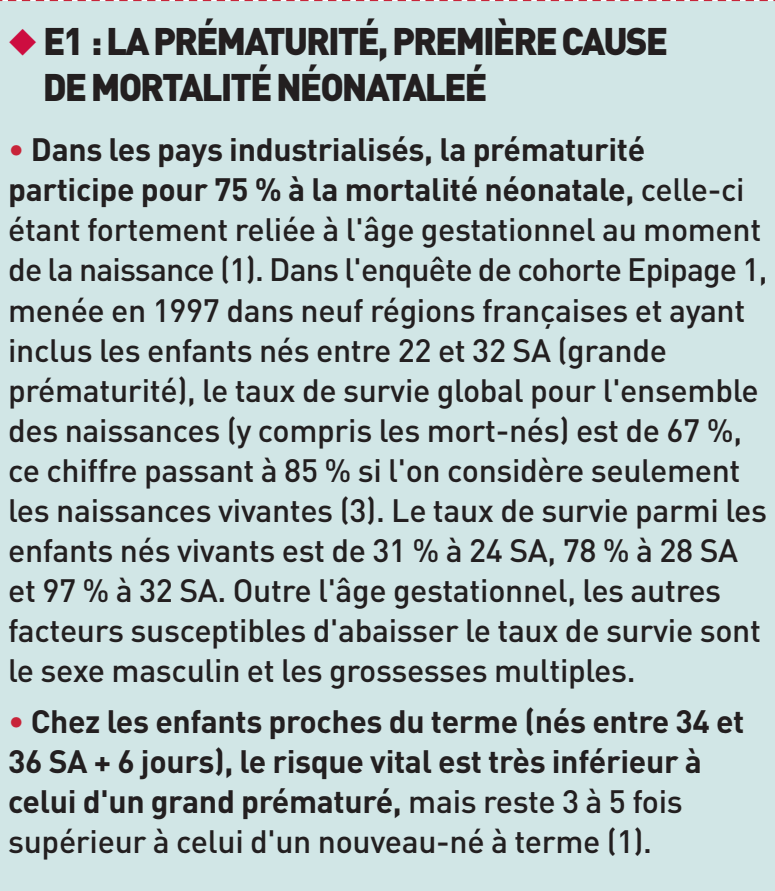
<style>
.page{position:relative;width:775px;height:891px;background:#d1e6e6}
.page>*{position:absolute;margin:0;border:0;box-sizing:border-box;transform-origin:0 0}
.t1{font:900 38px/46px "DIN";letter-spacing:-.055em;color:#231f20}
.t2{font:500 32px/40px "DIN";letter-spacing:-.01em;color:#231f20}
.t3{font:700 32px/40px "DIN";letter-spacing:-.01em;color:#231f20}
.s1{color:#cd0d40}
.s2{color:#c82439}
.s3{font-weight:700}
.s4{font-weight:500;color:#c82439}
.s5{font-weight:500}
</style>
<div class="page">
<p class="t1" style="left:43px;top:21px;width:626px;text-indent:-35px"><span class="s1">◆</span> E1 : LA PRÉMATURITÉ, PREMIÈRE CAUSE<br>DE MORTALITÉ NÉONATALEÉ</p>
<p class="t2" style="left:8px;top:133px;width:760px"><span class="s2">•</span> <span class="s3">Dans les pays industrialisés, la prématurité participe pour 75 % à la mortalité néonatale,</span> celle-ci étant fortement reliée à l'âge gestationnel au moment de la naissance (1). Dans l'enquête de cohorte Epipage 1, menée en 1997 dans neuf régions françaises et ayant inclus les enfants nés entre 22 et 32 SA (grande prématurité), le taux de survie global pour l'ensemble des naissances (y compris les mort-nés) est de 67 %, ce chiffre passant à 85 % si l'on considère seulement les naissances vivantes (3). Le taux de survie parmi les enfants nés vivants est de 31 % à 24 SA, 78 % à 28 SA et 97 % à 32 SA. Outre l'âge gestationnel, les autres facteurs susceptibles d'abaisser le taux de survie sont le sexe masculin et les grossesses multiples.</p>
<p class="t3" style="left:8px;top:704px;width:737px"><span class="s4">•</span> Chez les enfants proches du terme (nés entre 34 et 36 SA + 6 jours), le risque vital est très inférieur à celui d'un grand prématuré, <span class="s5">mais reste 3 à 5 fois supérieur à celui d'un nouveau-né à terme (1).</span></p>
</div>
